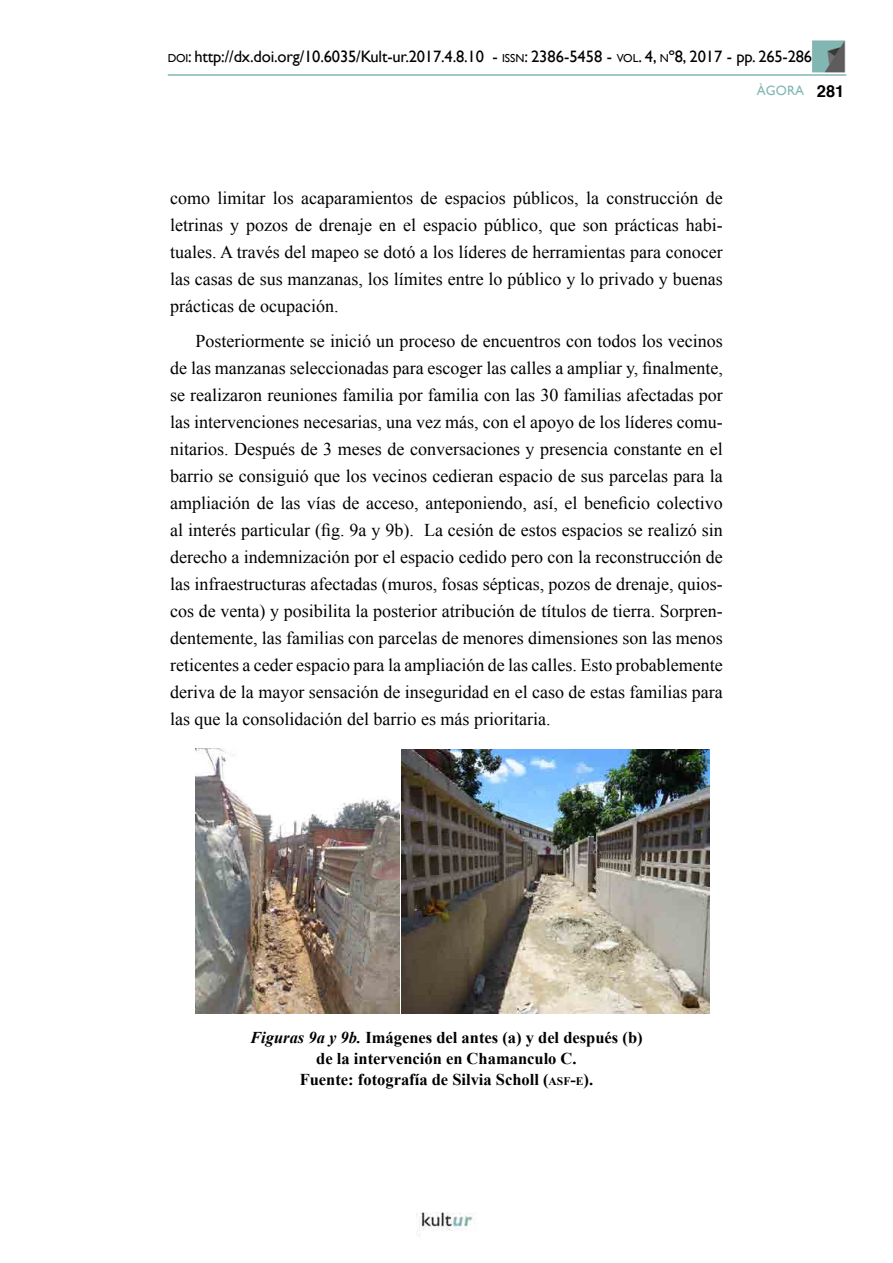
<style>
.page{position:relative;width:893px;height:1263px;background:#fff}
.page>*{position:absolute;margin:0;border:0;box-sizing:border-box;transform-origin:0 0}
.Cuerpo{font:18px/27px "Times New Roman";color:#000;text-align:justify}
.Pie_Ilustración{font:700 16.5px/21px "Times New Roman";color:#000;text-align:center}
.t1{font:16.5px "Gill Sans";letter-spacing:-.01em;color:#000}
.t2{font:13.5px "Gill Sans";color:#81b8b3}
.s1{font-size:11.55px}
.s2{font-style:inherit}
.s3{font-family:"Helvetica";font-weight:700;font-size:16.5px;color:#000}
.s4{font-style:italic}
</style>
<div class="page">
<img style="left:417px;top:1212px;width:56px;height:25px">
<img style="left:812px;top:40px;width:34px;height:33px">
<hr style="left:168px;top:74px;width:678px;height:2px;background:#81b8b3">
<img style="left:196px;top:748px;width:204px;height:266px">
<img style="left:402px;top:749px;width:307px;height:265px">
<p class="t1" style="left:168px;top:47px;width:646px"><span class="s1">DOI</span>: http://dx.doi.org/10.6035/Kult-ur.2017.4.8.10 - <span class="s1">ISSN</span>: 2386-5458 - <span class="s1">VOL</span><span class="s2">. 4,</span> <span class="s1">N</span><span class="s2">º8, 2017 -</span> pp. <span class="s2">265-286</span></p>
<p class="t2" style="left:757px;top:83px;width:89px">ÀGORA <span class="s3">281</span></p>
<p class="Cuerpo" style="left:170px;top:184px;width:554px">como limitar los acaparamientos de espacios públicos, la construcción de letrinas y pozos de drenaje en el espacio público, que son prácticas habi&shy;tuales. A través del mapeo se dotó a los líderes de herramientas para conocer las casas de sus manzanas, los límites entre lo público y lo privado y buenas prácticas de ocupación.</p>
<p class="Cuerpo" style="left:170px;top:328px;width:554px;text-indent:26px">Posteriormente se inició un proceso de encuentros con todos los vecinos de las manzanas seleccionadas para escoger las calles a ampliar y, finalmente, se realizaron reuniones familia por familia con las 30 familias afectadas por las intervenciones necesarias, una vez más, con el apoyo de los líderes comu&shy;nitarios. Después de 3 meses de conversaciones y presencia constante en el barrio se consiguió que los vecinos cedieran espacio de sus parcelas para la ampliación de las vías de acceso, anteponiendo, así, el beneficio colectivo al interés particular (fig. 9a y 9b). La cesión de estos espacios se realizó sin derecho a indemnización por el espacio cedido pero con la reconstrucción de las infraestructuras afectadas (muros, fosas sépticas, pozos de drenaje, quios&shy;cos de venta) y posibilita la posterior atribución de títulos de tierra. Sorpren&shy;dentemente, las familias con parcelas de menores dimensiones son las menos reticentes a ceder espacio para la ampliación de las calles. Esto probablemente deriva de la mayor sensación de inseguridad en el caso de estas familias para las que la consolidación del barrio es más prioritaria.</p>
<p class="Pie_Ilustración" style="left:250px;top:1027px;width:394px"><span class="s4">Figuras 9a y 9b.</span> Imágenes del antes (a) y del después (b) de la intervención en Chamanculo C.<br>Fuente: fotografía de Silvia Scholl (<span class="s1">ASF</span><span class="s2">-</span><span class="s1">E</span>).</p>
</div>
